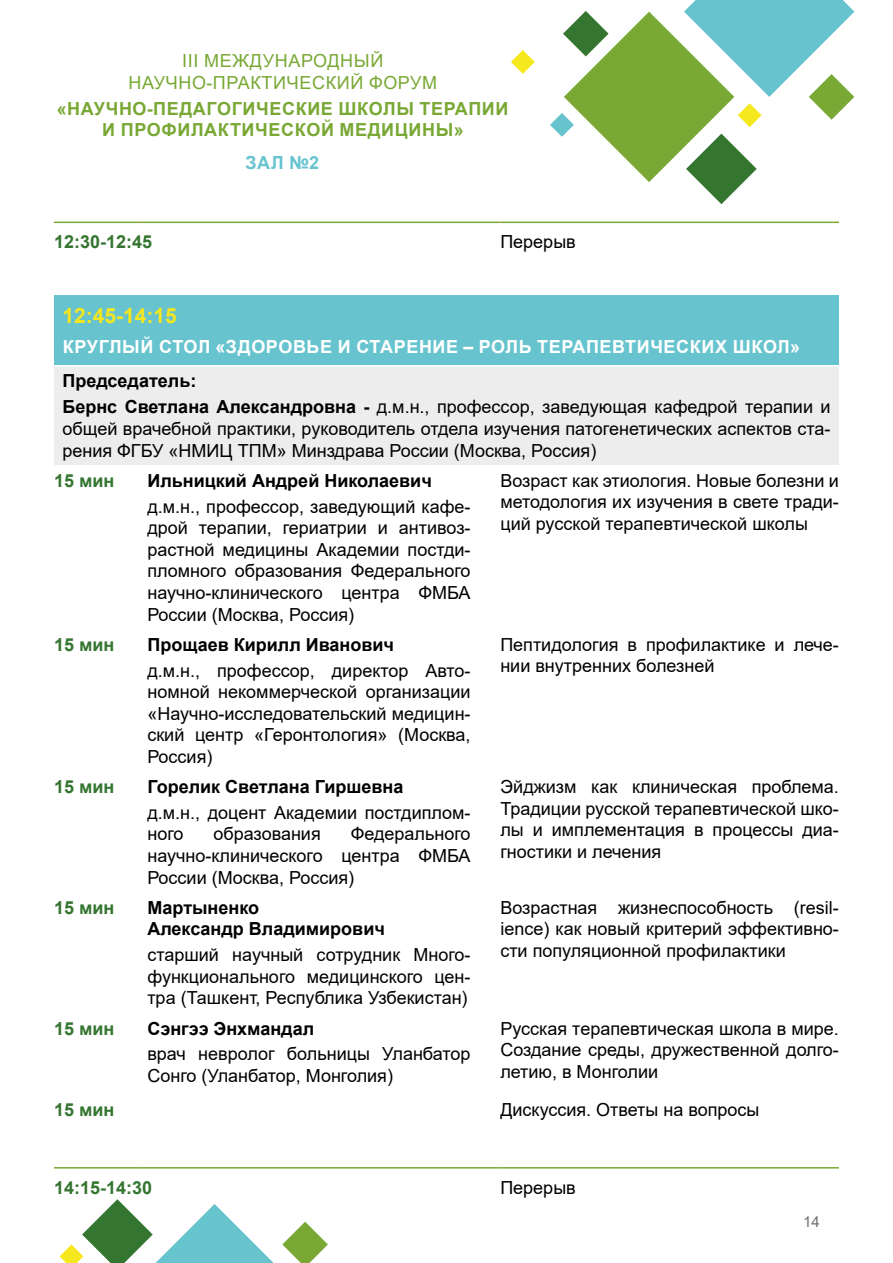
<style>
.page{position:relative;width:893px;height:1263px;background:#fff}
.page>*{position:absolute;margin:0;border:0;box-sizing:border-box;transform-origin:0 0}
.t1{font:700 21px "Arial";color:#f4e71f}
.t2{font:18px/21.6px "Arial";color:#000;text-align:justify}
.t3{font:700 18px/21.6px "Arial";color:#000}
.t4{font:700 18px/21.6px "Arial";letter-spacing:.035em;color:#79a835;text-align:center}
.t5{font:700 18px "Arial";letter-spacing:.035em;color:#fff}
.t6{font:700 18px "Arial";color:#347530}
.t7{font:18px/21.6px "Arial";letter-spacing:.035em;color:#79a835;text-align:center}
.t8{font:700 18px "Arial";color:#67c4cf}
.t9{font:15px "Arial";color:#706f6f}
.s1{font-weight:700}
</style>
<div class="page">
<svg style="left:511px;top:50px;width:24px;height:24px"></svg>
<svg style="left:550px;top:0;width:304px;height:204px"></svg>
<svg style="left:60px;top:1199px;width:268px;height:64px"></svg>
<div style="left:54px;top:295px;width:785px;height:71px;background:#67c4cf"></div>
<div style="left:54px;top:366px;width:785px;height:99px;background:#ededed"></div>
<hr style="left:54px;top:222px;width:85px;height:1px;background:#79a835">
<hr style="left:139px;top:222px;width:361px;height:1px;background:#79a835">
<hr style="left:500px;top:222px;width:339px;height:1px;background:#79a835">
<hr style="left:54px;top:1167px;width:85px;height:1px;background:#79a835">
<hr style="left:139px;top:1167px;width:361px;height:1px;background:#79a835">
<hr style="left:500px;top:1167px;width:339px;height:1px;background:#79a835">
<hr style="left:54px;top:365px;width:85px;height:2px;background:#fff">
<hr style="left:139px;top:365px;width:361px;height:2px;background:#fff">
<hr style="left:500px;top:365px;width:339px;height:2px;background:#fff">
<p class="t7" style="left:128px;top:50px;width:310px">III МЕЖДУНАРОДНЫЙ<br>НАУЧНО-ПРАКТИЧЕСКИЙ ФОРУМ</p>
<p class="t4" style="left:57px;top:98px;width:453px">«НАУЧНО-ПЕДАГОГИЧЕСКИЕ ШКОЛЫ ТЕРАПИИ<br>И ПРОФИЛАКТИЧЕСКОЙ МЕДИЦИНЫ»</p>
<p class="t8" style="left:245px;top:150px;width:75px">ЗАЛ №2</p>
<p class="t6" style="left:54px;top:229px;width:100px">12:30-12:45</p>
<p class="t2" style="left:500px;top:231px;width:77px">Перерыв</p>
<p class="t1" style="left:63px;top:301px;width:116px">12:45-14:15</p>
<p class="t5" style="left:63px;top:334px;width:739px">КРУГЛЫЙ СТОЛ «ЗДОРОВЬЕ И СТАРЕНИЕ – РОЛЬ ТЕРАПЕВТИЧЕСКИХ ШКОЛ»</p>
<p class="t2" style="left:62px;top:368px;width:769px;line-height:25.8px"><span class="s1">Председатель:<br>Бернс Светлана Александровна -</span> д.м.н., профессор, заведующая кафедрой терапии и</p>
<p class="t2" style="left:62px;top:418px;width:769px">общей врачебной практики, руководитель отдела изучения патогенетических аспектов ста&shy;рения ФГБУ «НМИЦ ТПМ» Минздрава России (Москва, Россия)</p>
<p class="t6" style="left:54px;top:468px;width:62px">15 мин</p>
<p class="t3" style="left:147px;top:470px;width:286px">Ильницкий Андрей Николаевич</p>
<p class="t2" style="left:147px;top:495px;width:325px">д.м.н., профессор, заведующий кафе&shy;дрой терапии, гериатрии и антивоз&shy;растной медицины Академии постди&shy;пломного образования Федерального научно-клинического центра ФМБА России (Москва, Россия)</p>
<p class="t2" style="left:500px;top:469px;width:340px">Возраст как этиология. Новые болезни и методология их изучения в свете тради&shy;ций русской терапевтической школы</p>
<p class="t6" style="left:54px;top:632px;width:62px">15 мин</p>
<p class="t3" style="left:147px;top:634px;width:248px">Прощаев Кирилл Иванович</p>
<p class="t2" style="left:147px;top:659px;width:325px">д.м.н., профессор, директор Авто&shy;номной некоммерческой организации «Научно-исследовательский медицин&shy;ский центр «Геронтология» (Москва, Россия)</p>
<p class="t6" style="left:54px;top:774px;width:62px">15 мин</p>
<p class="t3" style="left:147px;top:776px;width:258px">Горелик Светлана Гиршевна</p>
<p class="t2" style="left:147px;top:802px;width:325px">д.м.н., доцент Академии постдиплом&shy;ного</p>
<p class="t2" style="left:213px;top:823px;width:109px">образования</p>
<p class="t2" style="left:147px;top:823px;width:325px;text-indent:203px">Федерального научно-клинического центра ФМБА России (Москва, Россия)</p>
<p class="t6" style="left:54px;top:895px;width:62px">15 мин</p>
<p class="t3" style="left:147px;top:897px;width:239px">Мартыненко<br>Александр Владимирович</p>
<p class="t2" style="left:147px;top:944px;width:325px">старший научный сотрудник Много&shy;функционального медицинского цен&shy;тра (Ташкент, Республика Узбекистан)</p>
<p class="t6" style="left:54px;top:1015px;width:62px">15 мин</p>
<p class="t3" style="left:147px;top:1018px;width:168px">Сэнгээ Энхмандал</p>
<p class="t2" style="left:147px;top:1043px;width:325px">врач невролог больницы Уланбатор<br>Сонго (Уланбатор, Монголия)</p>
<p class="t2" style="left:500px;top:633px;width:340px">Пептидология в профилактике и лече&shy;нии внутренних болезней</p>
<p class="t2" style="left:500px;top:776px;width:340px">Эйджизм как клиническая проблема.<br>Традиции русской терапевтической шко&shy;лы и имплементация в процессы диа&shy;гностики и лечения</p>
<p class="t2" style="left:500px;top:896px;width:340px">Возрастная жизнеспособность (resil&shy;ience) как новый критерий эффективно&shy;сти популяционной профилактики</p>
<p class="t2" style="left:500px;top:1017px;width:340px">Русская терапевтическая школа в мире.<br>Создание среды, дружественной долго&shy;летию, в Монголии</p>
<p class="t6" style="left:54px;top:1097px;width:62px">15 мин</p>
<p class="t2" style="left:500px;top:1099px;width:261px">Дискуссия. Ответы на вопросы</p>
<p class="t6" style="left:54px;top:1174px;width:100px">14:15-14:30</p>
<p class="t2" style="left:500px;top:1176px;width:77px">Перерыв</p>
<p class="t9" style="left:803px;top:1211px;width:18px">14</p>
</div>
